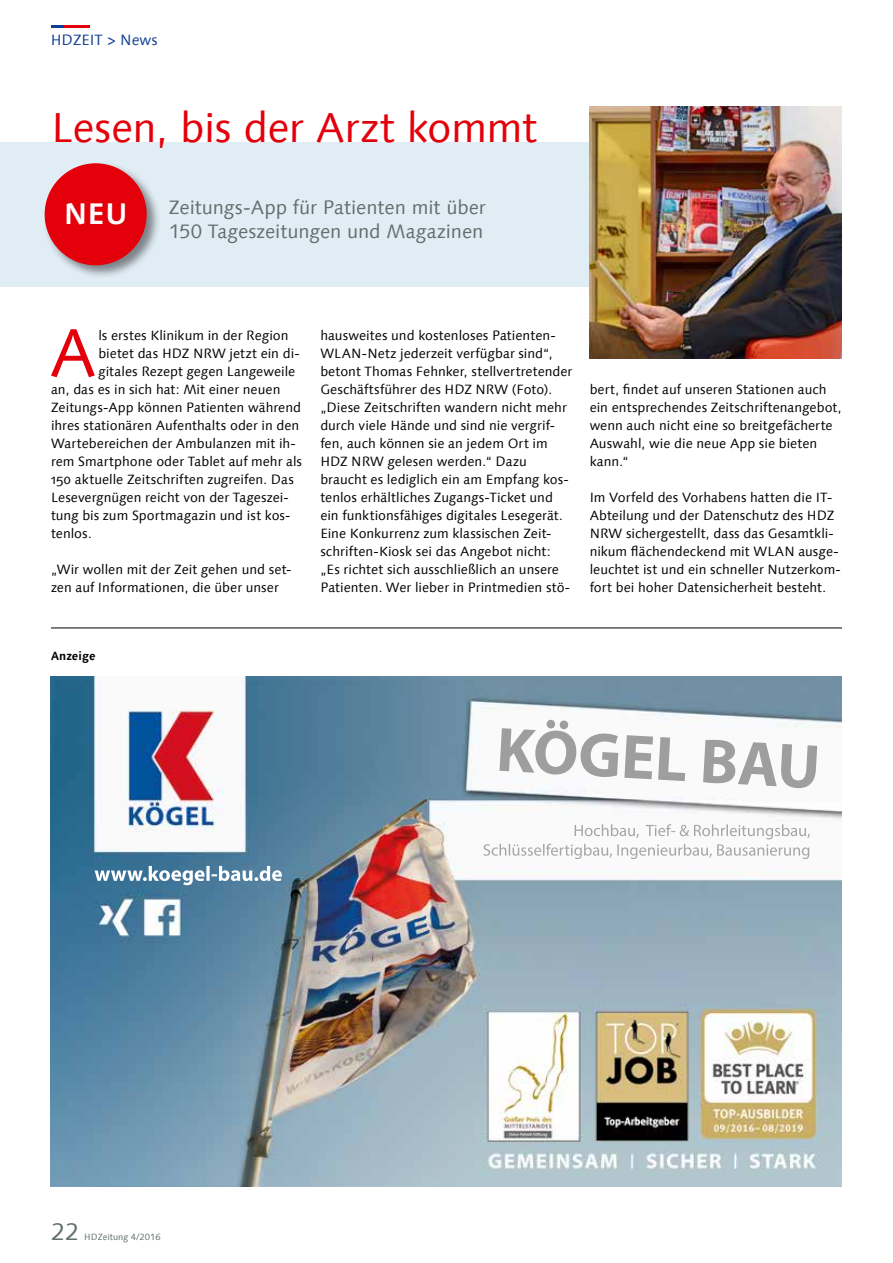
<style>
.page{position:relative;width:893px;height:1263px;background:#fff}
.page>*{position:absolute;margin:0;border:0;box-sizing:border-box;transform-origin:0 0}
.t1{font:68.1px "Linotype Syntax Com";color:#e3000b}
.t2{font:42px "Linotype Syntax Com";letter-spacing:-.015em;color:#e3000b}
.t3{font:700 30px "Linotype Syntax Com";color:#fff}
.t4{font:24px "Linotype Syntax Com";color:#616f6c}
.t5{font:19.5px/24px "Linotype Syntax Com";color:#616f6c}
.t6{font:15px "Linotype Syntax Com";color:#0f3f93}
.t7{font:13.5px/18px "Linotype Syntax Com";color:#000}
.t8{font:700 12px "Linotype Syntax Com";color:#000}
.t9{font:9px "Linotype Syntax Com";color:#616f6c}
</style>
<div class="page">
<hr style="left:64px;top:26px;width:25px;height:2px;background:#e3000b">
<svg style="left:51px;top:26px;width:13px;height:2px"></svg>
<div style="left:0;top:142px;width:590px;height:144px;background:#e1edf5"></div>
<hr style="left:51px;top:627px;width:791px;height:1px;background:#000">
<img style="left:590px;top:106px;width:252px;height:252px">
<img style="left:51px;top:676px;width:791px;height:510px">
<div style="left:42px;top:161px;width:119px;height:118px;background:#000;opacity:.45"></div>
<div style="left:45px;top:163px;width:102px;height:102px;background:#e3000b;border-radius:50%"></div>
<p class="t6" style="left:51px;top:31px;width:108px">HDZEIT &gt; News</p>
<h2 class="t2" style="left:51px;top:102px;width:488px">Lesen, bis der Arzt kommt</h2>
<h3 class="t3" style="left:64px;top:195px;width:65px">NEU</h3>
<h3 class="t5" style="left:169px;top:195px;width:319px">Zeitungs-App für Patienten mit über<br>150 Tageszeitungen und Magazinen</h3>
<h1 class="t1" style="left:50px;top:310px;width:48px">A</h1>
<p class="t7" style="left:98px;top:327px;width:192px">ls erstes Klinikum in der Region</p>
<p class="t7" style="left:98px;top:345px;width:203px">bietet das HDZ NRW jetzt ein di-</p>
<p class="t7" style="left:98px;top:363px;width:199px">gitales Rezept gegen Langeweile</p>
<p class="t7" style="left:51px;top:381px;width:231px">an, das es in sich hat: Mit einer neuen</p>
<p class="t7" style="left:51px;top:399px;width:252px">Zeitungs-App können Patienten während</p>
<p class="t7" style="left:51px;top:417px;width:250px">ihres stationären Aufenthalts oder in den</p>
<p class="t7" style="left:51px;top:435px;width:246px">Wartebereichen der Ambulanzen mit ih-</p>
<p class="t7" style="left:51px;top:453px;width:253px">rem Smartphone oder Tablet auf mehr als</p>
<p class="t7" style="left:51px;top:471px;width:244px">150 aktuelle Zeitschriften zugreifen. Das</p>
<p class="t7" style="left:51px;top:489px;width:239px">Lesevergnügen reicht von der Tageszei-</p>
<p class="t7" style="left:51px;top:506px;width:241px">tung bis zum Sportmagazin und ist kos-</p>
<p class="t7" style="left:51px;top:524px;width:42px">tenlos.</p>
<p class="t7" style="left:51px;top:560px;width:242px">„Wir wollen mit der Zeit gehen und set&shy;zen auf Informationen, die über unser</p>
<p class="t7" style="left:320px;top:327px;width:254px">hausweites und kostenloses Patienten-WLAN-Netz jederzeit verfügbar sind“, betont Thomas Fehnker, stellvertretender Geschäftsführer des HDZ NRW (Foto). „Diese Zeitschriften wandern nicht mehr durch viele Hände und sind nie vergrif&shy;fen, auch können sie an jedem Ort im HDZ NRW gelesen werden.“ Dazu braucht es lediglich ein am Empfang kos&shy;tenlos erhältliches Zugangs-Ticket und ein funktionsfähiges digitales Lesegerät.<br>Eine Konkurrenz zum klassischen Zeit&shy;schriften-Kiosk sei das Angebot nicht: „Es richtet sich ausschließlich an unsere Patienten. Wer lieber in Printmedien stö-</p>
<p class="t7" style="left:590px;top:380px;width:253px">bert, findet auf unseren Stationen auch ein entsprechendes Zeitschriftenangebot, wenn auch nicht eine so breitgefächerte Auswahl, wie die neue App sie bieten kann.“</p>
<p class="t7" style="left:590px;top:488px;width:253px">Im Vorfeld des Vorhabens hatten die IT-Abteilung und der Datenschutz des HDZ NRW sichergestellt, dass das Gesamtkli&shy;nikum flächendeckend mit WLAN ausge&shy;leuchtet ist und ein schneller Nutzerkom&shy;fort bei hoher Datensicherheit besteht.</p>
<p class="t8" style="left:51px;top:648px;width:46px">Anzeige</p>
<h3 class="t4" style="left:51px;top:1217px;width:30px">22</h3>
<p class="t9" style="left:84px;top:1232px;width:78px">HDZeitung 4/2016</p>
</div>
